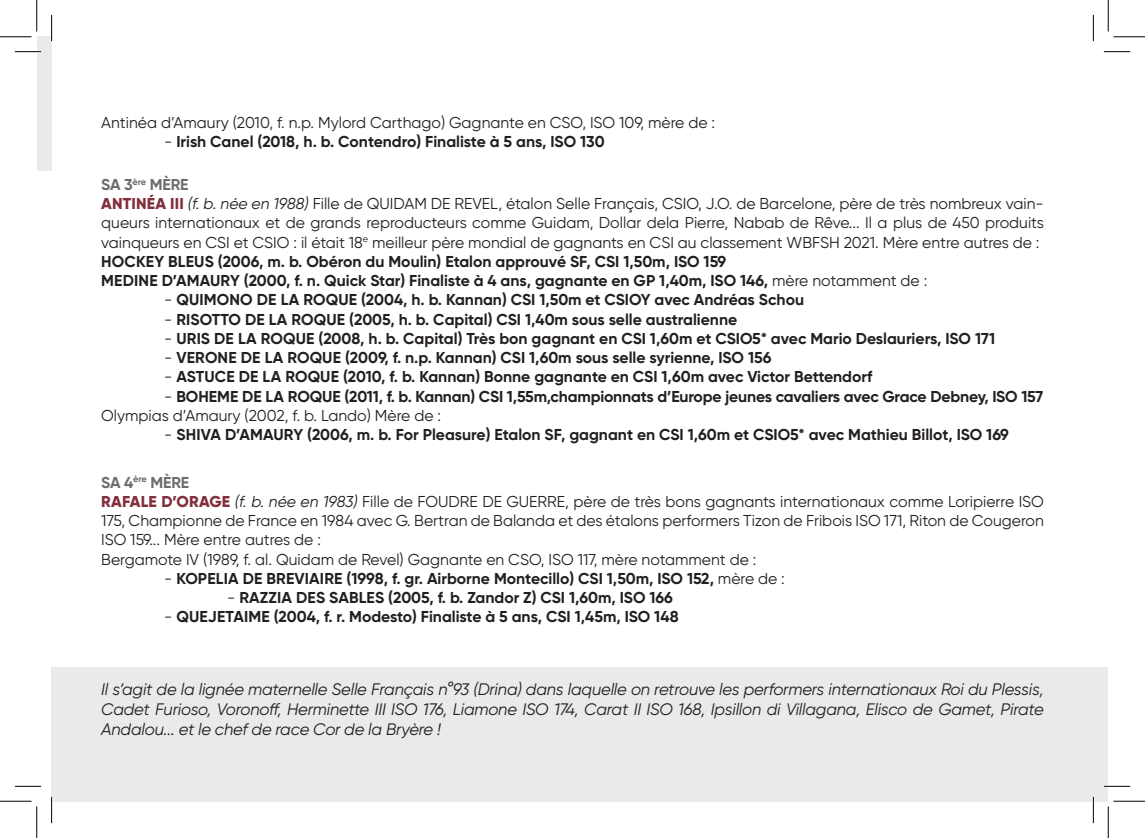
<style>
.page{position:relative;width:1145px;height:838px;background:#fff}
.page>*{position:absolute;margin:0;border:0;box-sizing:border-box;transform-origin:0 0}
.t1{font:italic 16.62px/19.9px "Gilroy";letter-spacing:-.01em;color:#231f20;text-align:justify}
.t2{font:15.75px/19.2px "Gilroy";color:#231f20}
.t3{font:700 15.75px/19.2px "Gilroy";color:#231f20}
.s1{font-weight:400}
.s2{font-weight:700;color:#6c6d70}
.s3{font-weight:800;color:#822f3d}
.s4{font-style:italic}
.s5{font-weight:700}
</style>
<div class="page">
<div style="left:37px;top:37px;width:15px;height:134px;background:#e8ebe8"></div>
<div style="left:52px;top:667px;width:1056px;height:134px;background:#e8ebe8"></div>
<hr style="left:15px;top:51px;width:26px;height:2px;background:#fff">
<hr style="left:1104px;top:785px;width:26px;height:2px;background:#fff">
<hr style="left:51px;top:796px;width:2px;height:27px;background:#fff">
<hr style="left:1092px;top:796px;width:2px;height:27px;background:#fff">
<svg style="left:15px;top:51px;width:26px;height:1px"></svg>
<svg style="left:1104px;top:51px;width:26px;height:1px"></svg>
<svg style="left:15px;top:786px;width:26px;height:1px"></svg>
<svg style="left:1104px;top:786px;width:26px;height:1px"></svg>
<svg style="left:51px;top:15px;width:1px;height:26px"></svg>
<svg style="left:51px;top:796px;width:1px;height:27px"></svg>
<svg style="left:1093px;top:15px;width:1px;height:26px"></svg>
<svg style="left:1093px;top:796px;width:1px;height:27px"></svg>
<hr style="left:0;top:36px;width:32px;height:1px;background:#000">
<hr style="left:1113px;top:36px;width:32px;height:1px;background:#000">
<hr style="left:0;top:800px;width:32px;height:1px;background:#000">
<hr style="left:1113px;top:800px;width:32px;height:1px;background:#000">
<hr style="left:36px;top:0;width:1px;height:31px;background:#000">
<hr style="left:36px;top:806px;width:1px;height:31px;background:#000">
<hr style="left:1108px;top:0;width:1px;height:31px;background:#000">
<hr style="left:1108px;top:806px;width:1px;height:31px;background:#000">
<p class="t2" style="left:101px;top:112px;width:615px">Antinéa d’Amaury (2010, f. n.p. Mylord Carthago) Gagnante en CSO, ISO 109, mère de :</p>
<p class="t3" style="left:164px;top:132px;width:442px"><span class="s1">-</span> Irish Canel (2018, h. b. Contendro) Finaliste à 5 ans, ISO 130</p>
<p class="t2" style="left:101px;top:174px;width:944px"><span class="s2">SA 3</span><sup>ère</sup> <span class="s2">MÈRE<br></span><span class="s3">ANTINÉA III</span> <span class="s4">(f. b. née en 1988)</span> Fille de QUIDAM DE REVEL, étalon Selle Français, CSIO, J.O. de Barcelone, père de très nombreux vain&shy;queurs internationaux et de grands reproducteurs comme Guidam, Dollar dela Pierre, Nabab de Rêve... Il a plus de 450 produits vainqueurs en CSI et CSIO : il était 18<sup>e</sup> meilleur père mondial de gagnants en CSI au classement WBFSH 2021. Mère entre autres de :<br><span class="s5">HOCKEY BLEUS (2006, m. b. Obéron du Moulin) Etalon approuvé SF, CSI 1,50m, ISO 159<br>MEDINE D’AMAURY (2000, f. n. Quick Star) Finaliste à 4 ans, gagnante en GP 1,40m, ISO 146,</span> mère notamment de :</p>
<p class="t3" style="left:164px;top:290px;width:641px"><span class="s1">-</span> QUIMONO DE LA ROQUE (2004, h. b. Kannan) CSI 1,50m et CSIOY avec Andréas Schou</p>
<p class="t3" style="left:164px;top:309px;width:575px"><span class="s1">-</span> RISOTTO DE LA ROQUE (2005, h. b. Capital) CSI 1,40m sous selle australienne</p>
<p class="t3" style="left:164px;top:328px;width:832px"><span class="s1">-</span> URIS DE LA ROQUE (2008, h. b. Capital) Très bon gagnant en CSI 1,60m et CSIO5* avec Mario Deslauriers, ISO 171</p>
<p class="t3" style="left:164px;top:348px;width:609px"><span class="s1">-</span> VERONE DE LA ROQUE (2009, f. n.p. Kannan) CSI 1,60m sous selle syrienne, ISO 156</p>
<p class="t3" style="left:164px;top:367px;width:710px"><span class="s1">-</span> ASTUCE DE LA ROQUE (2010, f. b. Kannan) Bonne gagnante en CSI 1,60m avec Victor Bettendorf</p>
<p class="t3" style="left:101px;top:386px;width:943px;text-indent:63px"><span class="s1">-</span> BOHEME DE LA ROQUE (2011, f. b. Kannan) CSI 1,55m,championnats d’Europe jeunes cavaliers avec Grace Debney, ISO 157<br><span class="s1">Olympias d’Amaury (2002, f. b. Lando) Mère de :</span></p>
<p class="t3" style="left:164px;top:425px;width:846px"><span class="s1">-</span> SHIVA D’AMAURY (2006, m. b. For Pleasure) Etalon SF, gagnant en CSI 1,60m et CSIO5* avec Mathieu Billot, ISO 169</p>
<p class="t2" style="left:101px;top:472px;width:944px"><span class="s2">SA 4</span><sup>ère</sup> <span class="s2">MÈRE<br></span><span class="s3">RAFALE D’ORAGE</span> <span class="s4">(f. b. née en 1983)</span> Fille de FOUDRE DE GUERRE, père de très bons gagnants internationaux comme Loripierre ISO 175, Championne de France en 1984 avec G. Bertran de Balanda et des étalons performers Tizon de Fribois ISO 171, Riton de Cougeron ISO 159... Mère entre autres de :<br>Bergamote IV (1989, f. al. Quidam de Revel) Gagnante en CSO, ISO 117, mère notamment de :</p>
<p class="t3" style="left:164px;top:568px;width:622px"><span class="s1">-</span> KOPELIA DE BREVIAIRE (1998, f. gr. Airborne Montecillo) CSI 1,50m, ISO 152, <span class="s1">mère de :</span></p>
<p class="t3" style="left:227px;top:588px;width:447px"><span class="s1">-</span> RAZZIA DES SABLES (2005, f. b. Zandor Z) CSI 1,60m, ISO 166</p>
<p class="t3" style="left:164px;top:607px;width:516px"><span class="s1">-</span> QUEJETAIME (2004, f. r. Modesto) Finaliste à 5 ans, CSI 1,45m, ISO 148</p>
<p class="t1" style="left:101px;top:679px;width:944px">Il s’agit de la lignée maternelle Selle Français n°93 (Drina) dans laquelle on retrouve les performers internationaux Roi du Plessis, Cadet Furioso, Voronoff, Herminette III ISO 176, Liamone ISO 174, Carat II ISO 168, Ipsillon di Villagana, Elisco de Gamet, Pirate Andalou... et le chef de race Cor de la Bryère !</p>
</div>
